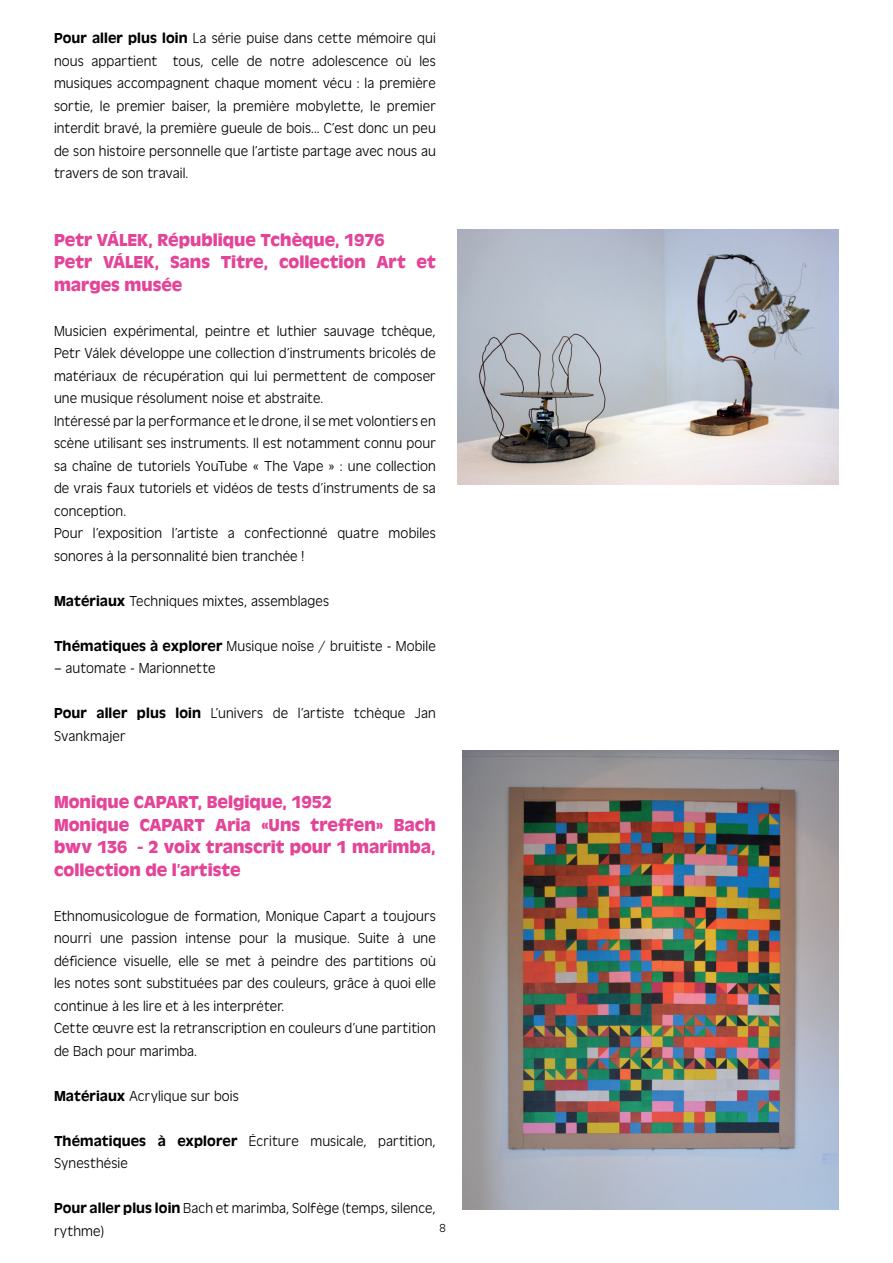
<style>
.page{position:relative;width:893px;height:1263px;background:#fff}
.page>*{position:absolute;margin:0;border:0;box-sizing:border-box;transform-origin:0 0}
.t1{font:700 18px/22.5px "Antique Oli";color:#e34498}
.t2{font:300 15px/22.5px "Antique Oli";letter-spacing:.005em;color:#000001}
.t3{font:300 12px "Antique Oli";color:#000001}
.s1{font-weight:500}
</style>
<div class="page">
<img style="left:457px;top:230px;width:382px;height:254px">
<img style="left:462px;top:750px;width:377px;height:459px">
<p class="t2" style="left:54px;top:27px;width:383px;text-align:justify"><span class="s1">Pour aller plus loin</span> La série puise dans cette mémoire qui nous appartient tous, celle de notre adolescence où les musiques accompagnent chaque moment vécu : la première sortie, le premier baiser, la première mobylette, le premier interdit bravé, la première gueule de bois... C’est donc un peu de son histoire personnelle que l’artiste partage avec nous au travers de son travail.</p>
<p class="t1" style="left:54px;top:229px;width:383px">Petr VÁLEK, République Tchèque, 1976<br>Petr VÁLEK, Sans Titre, collection Art et marges musée</p>
<p class="t2" style="left:54px;top:320px;width:383px">Musicien expérimental, peintre et luthier sauvage tchèque, Petr Válek développe une collection d’instruments bricolés de matériaux de récupération qui lui permettent de composer une musique résolument noise et abstraite.<br>Intéressé par la performance et le drone, il se met volontiers en scène utilisant ses instruments. Il est notamment connu pour sa chaîne de tutoriels YouTube « The Vape » : une collection de vrais faux tutoriels et vidéos de tests d’instruments de sa conception.<br>Pour l’exposition l’artiste a confectionné quatre mobiles sonores à la personnalité bien tranchée !</p>
<p class="t2" style="left:54px;top:590px;width:277px"><span class="s1">Matériaux</span> Techniques mixtes, assemblages</p>
<p class="t2" style="left:54px;top:635px;width:383px"><span class="s1">Thématiques à explorer</span> Musique noïse / bruitiste - Mobile</p>
<p class="t2" style="left:54px;top:657px;width:163px">– automate - Marionnette</p>
<p class="t2" style="left:54px;top:702px;width:383px"><span class="s1">Pour aller plus loin</span> L’univers de l’artiste tchèque Jan<br>Svankmajer</p>
<p class="t1" style="left:54px;top:791px;width:383px">Monique CAPART, Belgique, 1952<br>Monique CAPART Aria «Uns treffen» Bach bwv 136 - 2 voix transcrit pour 1 marimba, collection de l’artiste</p>
<p class="t2" style="left:54px;top:905px;width:383px">Ethnomusicologue de formation, Monique Capart a toujours nourri une passion intense pour la musique. Suite à une déficience visuelle, elle se met à peindre des partitions où les notes sont substituées par des couleurs, grâce à quoi elle continue à les lire et à les interpréter.<br>Cette œuvre est la retranscription en couleurs d’une partition de Bach pour marimba.</p>
<p class="t2" style="left:54px;top:1085px;width:186px"><span class="s1">Matériaux</span> Acrylique sur bois</p>
<p class="t2" style="left:54px;top:1130px;width:383px"><span class="s1">Thématiques à explorer</span> Écriture musicale, partition,<br>Synesthésie</p>
<p class="t2" style="left:54px;top:1197px;width:383px"><span class="s1">Pour aller plus loin</span> Bach et marimba, Solfège (temps, silence, rythme)</p>
<p class="t3" style="left:439px;top:1222px;width:8px">8</p>
</div>
